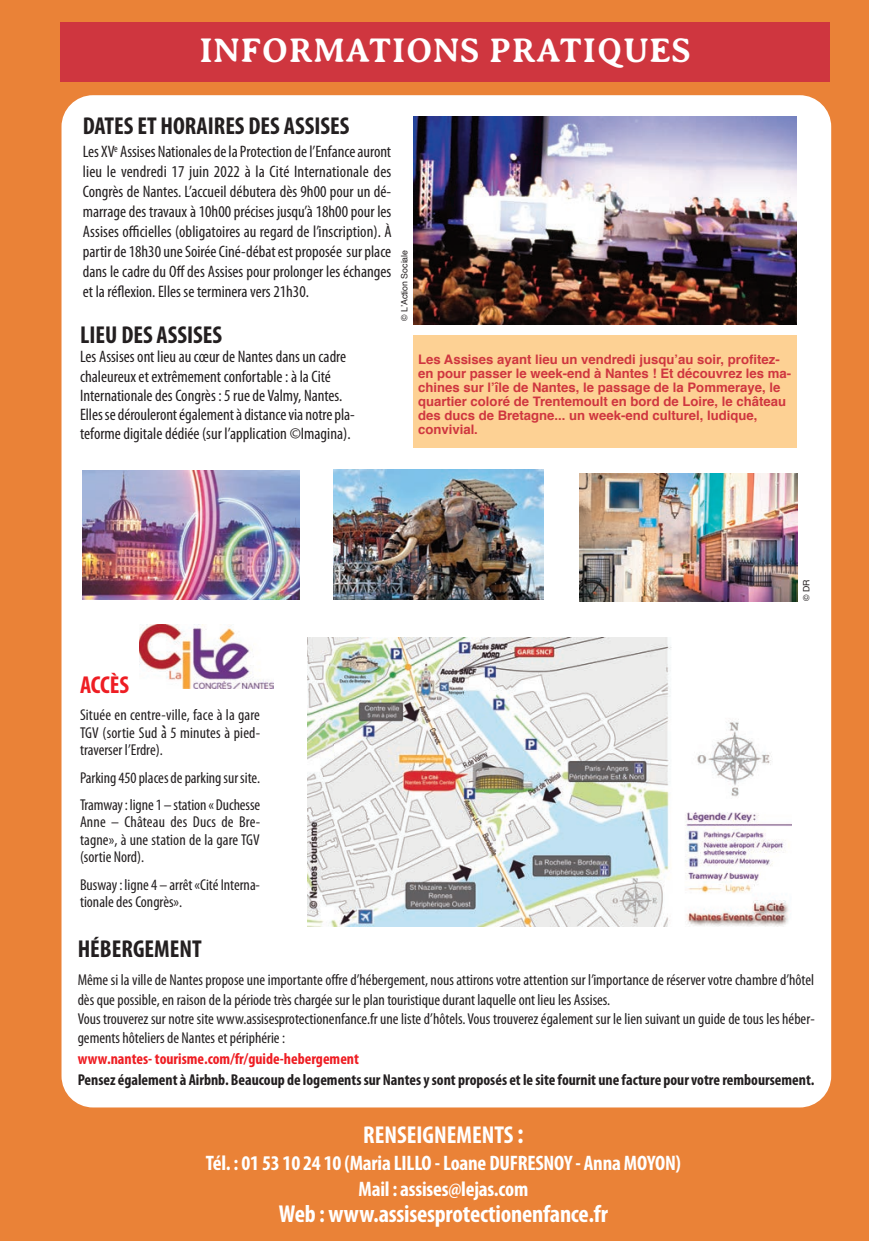
<style>
.page{position:relative;width:869px;height:1241px;background:#fff}
.page>*{position:absolute;margin:0;border:0;box-sizing:border-box;transform-origin:0 0}
.t1{font:700 35px "Averia Serif";color:#fff}
.t2{font:700 condensed 24.5px "Myriad Pro";color:#fff}
.t3{font:700 condensed 24.5px "Myriad Pro";color:#231f20}
.t4{font:700 condensed 24.5px "Myriad Pro";letter-spacing:-.005em;color:#ee1d23}
.t5{font:700 condensed 21px/26.2px "Myriad Pro";letter-spacing:-.01em;color:#fff;text-align:center}
.t6{font:condensed 16.62px/19.9px "Myriad Pro";color:#231f20;text-align:justify}
.t7{font:condensed 15.75px/17.5px "Myriad Pro";color:#231f20}
.t8{font:700 condensed 15.75px "Myriad Pro";color:#231f20}
.t9{font:700 condensed 15.75px "Myriad Pro";color:#ee1d23}
.t10{font:700 13.12px/14px "Helvetica";color:#cf363f}
.t11{font:8.75px "Helvetica";color:#231f20}
.s1{font-family:"Menlo";font-weight:700;font-style:italic;font-stretch:normal}
.s2{font-size:28px}
</style>
<div class="page">
<div style="left:0;top:0;width:868px;height:1240px;background:#ea8237"></div>
<div style="left:61px;top:95px;width:769px;height:1012px;background:#fff;border-radius:31px"></div>
<div style="left:60px;top:23px;width:769px;height:59px;background:#cf363f"></div>
<img style="left:82px;top:470px;width:218px;height:129px">
<img style="left:413px;top:116px;width:383px;height:209px">
<img style="left:307px;top:637px;width:484px;height:289px">
<div style="left:412px;top:335px;width:384px;height:113px;background:#fdd194"></div>
<img style="left:139px;top:624px;width:134px;height:64px">
<img style="left:333px;top:470px;width:210px;height:129px">
<img style="left:579px;top:473px;width:218px;height:128px">
<h1 class="t1" style="left:199px;top:31px;width:493px">INFORMATIONS PRATIQUES</h1>
<h2 class="t3" style="left:83px;top:117px;width:268px">Dates et HOraires Des assises</h2>
<p class="t6" style="left:83px;top:143px;width:310px">Les XV<sup>e</sup> Assises nationales de la Protection de l’enfance auront lieu le vendredi 17 juin 2022 à la Cité internationale des Congrès de nantes. L’accueil débutera dès 9h00 pour un dé&shy;marrage des travaux à 10h00 précises jusqu’à 18h00 pour les Assises officielles (obligatoires au regard de l’inscription). À partir de 18h30 une soirée Ciné-débat est proposée sur place dans le cadre du off des Assises pour prolonger les échanges et la réflexion. elles se terminera vers 21h30.</p>
<h2 class="t3" style="left:80px;top:326px;width:143px">lieU Des assises</h2>
<p class="t6" style="left:80px;top:348px;width:276px;line-height:19.2px;text-align:left">Les Assises ont lieu au cœur de nantes dans un cadre chaleureux et extrêmement confortable : à la Cité internationale des Congrès : 5 rue de Valmy, nantes. elles se dérouleront également à distance via notre pla&shy;teforme digitale dédiée (sur l’application ©imagina).</p>
<p class="t11" style="left:400px;top:320px;width:72px;rotate:-90deg">© L’Action Sociale</p>
<p class="t10" style="left:418px;top:354px;width:374px">Les Assises ayant lieu un vendredi jusqu’au soir, profitez&shy;en pour passer le week-end à Nantes ! Et découvrez les ma&shy;chines sur l’île de Nantes, le passage de la Pommeraye, le quartier coloré de Trentemoult en bord de Loire, le château des ducs de Bretagne... un week-end culturel, ludique, convivial.</p>
<p class="t11" style="left:802px;top:600px;width:23px;rotate:-90deg">© DR</p>
<h2 class="t4" style="left:80px;top:675px;width:51px">accÈs</h2>
<p class="t7" style="left:80px;top:707px;width:181px;text-align:justify">située en centre-ville, face à la gare tgV (sortie sud a<span class="s1">̀</span>5 minutes à pied&shy;traverser l’erdre).</p>
<p class="t7" style="left:80px;top:764px;width:181px;line-height:27.5px">Parking 450 places de parking sur site. tramway : ligne 1 – station « duchesse</p>
<p class="t7" style="left:80px;top:814px;width:182px;text-align:justify">Anne – Château des ducs de Bre&shy;tagne», à une station de la gare tgV (sortie nord).</p>
<p class="t7" style="left:80px;top:877px;width:181px">Busway : ligne 4 – arrêt «Cité interna&shy;tionale des Congrès».</p>
<h2 class="t3" style="left:78px;top:940px;width:126px">HébergeMent</h2>
<p class="t7" style="left:78px;top:971px;width:738px;line-height:19.2px">Même si la ville de nantes propose une importante offre d’hébergement, nous attirons votre attention sur l’importance de réserver votre chambre d’hôtel dès que possible, en raison de la période très chargée sur le plan touristique durant laquelle ont lieu les Assises.<br>Vous trouverez sur notre site www.assisesprotectionenfance.fr une liste d’hôtels. Vous trouverez également sur le lien suivant un guide de tous les héber&shy;gements hôteliers de nantes et périphérie :</p>
<p class="t9" style="left:78px;top:1053px;width:283px">www.nantes- tourisme.com/fr/guide-hebergement</p>
<p class="t8" style="left:78px;top:1074px;width:738px">pensez également à airbnb. beaucoup de logements sur nantes y sont proposés et le site fournit une facture pour votre remboursement.</p>
<h2 class="t2" style="left:363px;top:1126px;width:162px">renseigneMents<span class="s2">:</span></h2>
<h3 class="t5" style="left:206px;top:1150px;width:476px">tél. : 01 53 10 24 10 (Maria lillO - loane DUFresnOY - anna MOYOn)<br>Mail : assises@lejas.com</h3>
<h2 class="t2" style="left:279px;top:1204px;width:330px">Web : www.assisesprotectionenfance.fr</h2>
</div>
